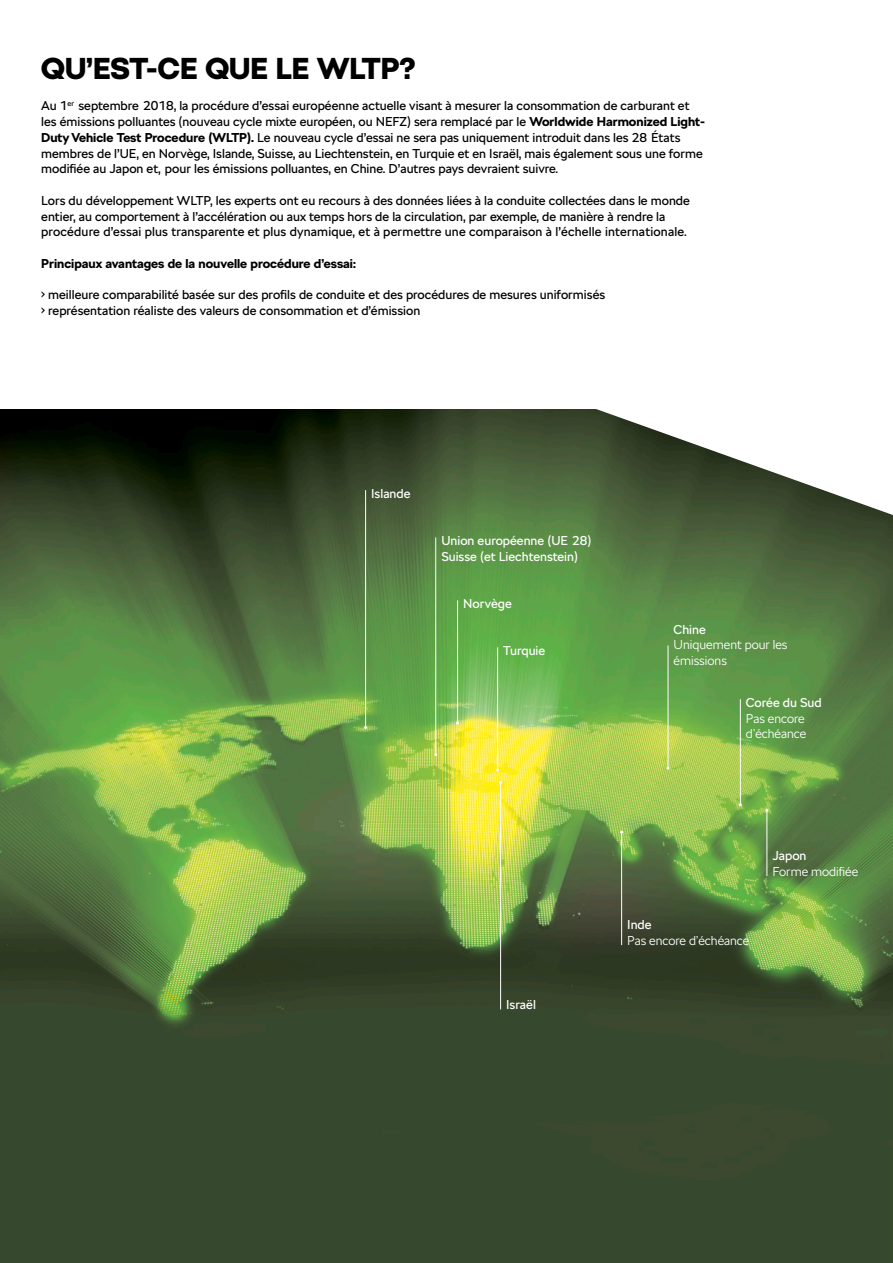
<style>
.page{position:relative;width:893px;height:1263px;background:#fff}
.page>*{position:absolute;margin:0;border:0;box-sizing:border-box;transform-origin:0 0}
.t1{font:900 30px "SKODA Next";color:#000}
.t2{font:12.75px/15.8px "SKODA Next";color:#000}
.t3{font:12.75px/15.8px "SKODA Next";color:#fff}
.t4{font:300 12.75px/15.8px "SKODA Next";color:#fff}
.t5{font:700 12.75px "SKODA Next";color:#000}
.s1{font-weight:700}
</style>
<div class="page">
<img style="left:0;top:515px;width:893px;height:748px">
<svg style="left:0;top:409px;width:893px;height:106px"></svg>
<hr style="left:435px;top:537px;width:1px;height:218px;background:#fff">
<hr style="left:365px;top:490px;width:1px;height:237px;background:#fff">
<hr style="left:457px;top:600px;width:1px;height:123px;background:#fff">
<hr style="left:497px;top:647px;width:1px;height:123px;background:#fff">
<hr style="left:668px;top:645px;width:1px;height:123px;background:#fff">
<hr style="left:740px;top:699px;width:1px;height:106px;background:#fff">
<hr style="left:500px;top:783px;width:1px;height:226px;background:#fff">
<hr style="left:621px;top:832px;width:1px;height:113px;background:#fff">
<hr style="left:766px;top:810px;width:1px;height:66px;background:#fff">
<h1 class="t1" style="left:41px;top:50px;width:376px">QU’EST-CE QUE LE WLTP?</h1>
<p class="t2" style="left:41px;top:98px;width:665px">Au 1<sup>er</sup> septembre 2018, la procédure d’essai européenne actuelle visant à mesurer la consommation de carburant et les émissions polluantes (nouveau cycle mixte européen, ou NEFZ) sera remplacé par le <span class="s1">Worldwide Harmonized Light-Duty Vehicle Test Procedure (WLTP).</span> Le nouveau cycle d’essai ne sera pas uniquement introduit dans les 28 États membres de l’UE, en Norvège, Islande, Suisse, au Liechtenstein, en Turquie et en Israël, mais également sous une forme modifiée au Japon et, pour les émissions polluantes, en Chine. D’autres pays devraient suivre.</p>
<p class="t2" style="left:41px;top:192px;width:650px">Lors du développement WLTP, les experts ont eu recours à des données liées à la conduite collectées dans le monde entier, au comportement à l’accélération ou aux temps hors de la circulation, par exemple, de manière à rendre la procédure d’essai plus transparente et plus dynamique, et à permettre une comparaison à l’échelle internationale.</p>
<p class="t5" style="left:41px;top:256px;width:316px">Principaux avantages de la nouvelle procédure d’essai:</p>
<p class="t2" style="left:41px;top:287px;width:565px">• meilleure comparabilité basée sur des profils de conduite et des procédures de mesures uniformisés</p>
<p class="t2" style="left:41px;top:303px;width:381px">• représentation réaliste des valeurs de consommation et d’émission</p>
<p class="t3" style="left:371px;top:486px;width:41px">Islande</p>
<p class="t3" style="left:441px;top:533px;width:152px">Union européenne (UE 28)<br>Suisse (et Liechtenstein)</p>
<p class="t3" style="left:463px;top:596px;width:50px">Norvège</p>
<p class="t3" style="left:503px;top:643px;width:44px">Turquie</p>
<p class="t3" style="left:674px;top:621px;width:34px">Chine</p>
<p class="t4" style="left:674px;top:637px;width:115px">Uniquement pour les émissions</p>
<p class="t3" style="left:746px;top:695px;width:77px">Corée du Sud</p>
<p class="t4" style="left:746px;top:710px;width:62px">Pas encore d’échéance</p>
<p class="t3" style="left:506px;top:996px;width:31px">Israël</p>
<p class="t3" style="left:627px;top:917px;width:26px">Inde</p>
<p class="t4" style="left:627px;top:933px;width:124px">Pas encore d’échéance</p>
<p class="t3" style="left:772px;top:848px;width:36px">Japon</p>
<p class="t4" style="left:772px;top:864px;width:87px">Forme modifiée</p>
</div>
